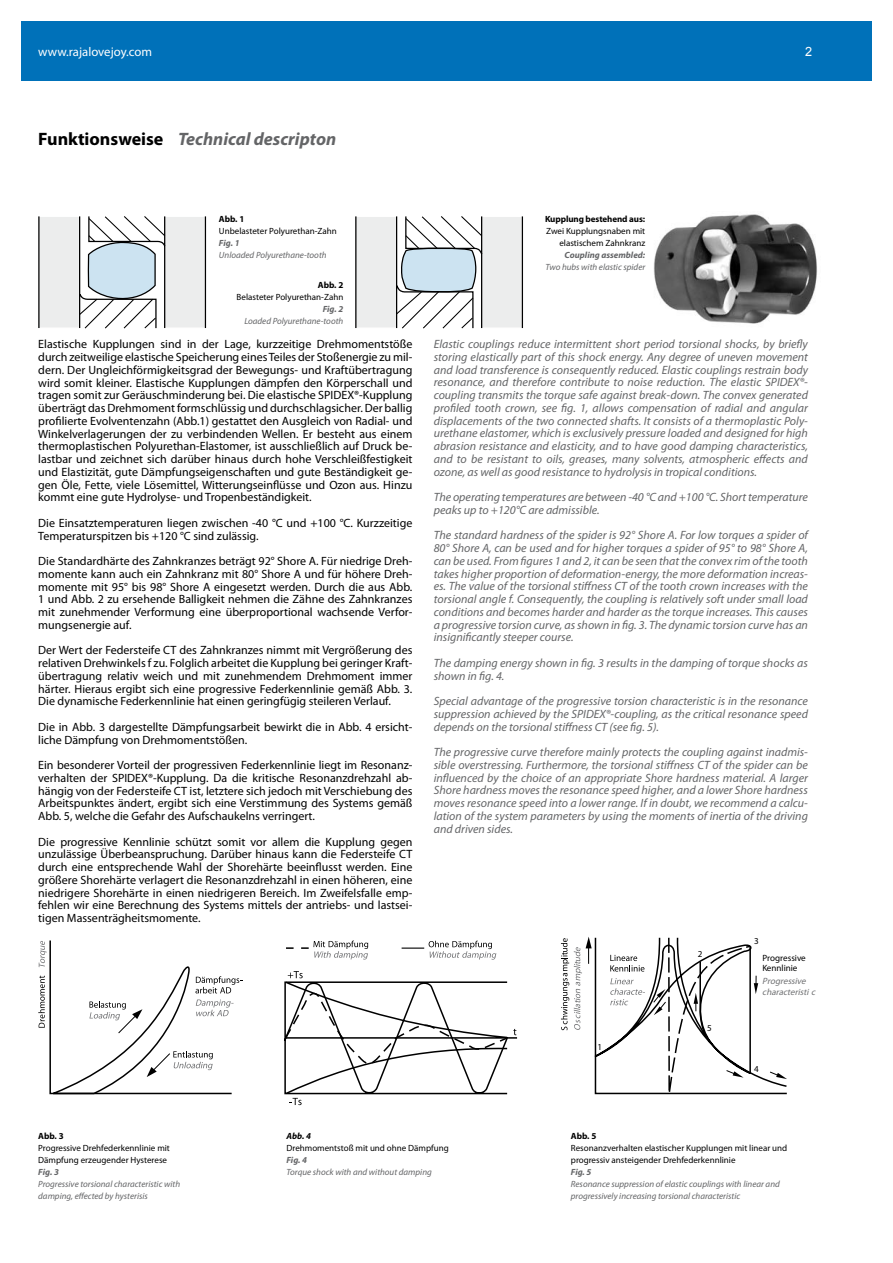
<style>
.page{position:relative;width:893px;height:1263px;background:#fff}
.page>*{position:absolute;margin:0;border:0;box-sizing:border-box;transform-origin:0 0}
.t1{font:italic 700 18px "Myriad Pro";color:#646567}
.t2{font:12.75px "Myriad Pro";color:#fff}
.t3{font:12.75px "Arial";color:#fff}
.t4{font:12px/12.8px "Myriad Pro";color:#000;text-align:justify}
.t5{font:italic 12px/12.8px "Myriad Pro";color:#646567;text-align:justify}
.t6{font:9.15px/10.5px "Helvetica";color:#000}
.t7{font:italic 9.15px/10.5px "Helvetica";color:#707173}
.t8{font:9px/12px "Myriad Pro";color:#000}
.t9{font:italic 9px/12px "Myriad Pro";color:#646567}
.t10{font:italic 700 9px "Myriad Pro";color:#646567}
.t11{font:700 9px "Myriad Pro";letter-spacing:-.01em;color:#000}
.t12{font:italic 700 9px "Myriad Pro";color:#000}
.s1{font-style:normal;color:#000}
</style>
<div class="page">
<div style="left:21px;top:21px;width:851px;height:60px;background:#0071b9"></div>
<img style="left:653px;top:214px;width:164px;height:110px">
<svg style="left:38px;top:216px;width:169px;height:113px"></svg>
<hr style="left:402px;top:947px;width:22px;height:2px;background:#000">
<svg style="left:429px;top:941px;width:67px;height:18px"></svg>
<svg style="left:286px;top:940px;width:82px;height:19px"></svg>
<svg style="left:284px;top:971px;width:234px;height:134px"></svg>
<svg style="left:38px;top:940px;width:204px;height:155px"></svg>
<svg style="left:561px;top:937px;width:226px;height:158px"></svg>
<svg style="left:355px;top:216px;width:168px;height:113px"></svg>
<p class="t2" style="left:38px;top:44px;width:115px">www.rajalovejoy.com</p>
<p class="t3" style="left:805px;top:43px;width:9px">2</p>
<h1 class="t1" style="left:38px;top:128px;width:299px"><span class="s1">Funktionsweise</span> Technical descripton</h1>
<p class="t11" style="left:219px;top:213px;width:27px">Abb. 1</p>
<p class="t8" style="left:219px;top:225px;width:119px">Unbelasteter Polyurethan-Zahn</p>
<p class="t10" style="left:219px;top:237px;width:22px">Fig. 1</p>
<p class="t9" style="left:219px;top:249px;width:109px">Unloaded Polyurethane-tooth</p>
<p class="t11" style="left:318px;top:279px;width:27px">Abb. 2</p>
<p class="t8" style="left:237px;top:291px;width:108px">Belasteter Polyurethan-Zahn</p>
<p class="t10" style="left:323px;top:303px;width:22px">Fig. 2</p>
<p class="t9" style="left:244px;top:315px;width:100px">Loaded Polyurethane-tooth</p>
<p class="t4" style="left:38px;top:338px;width:376px">Elastische Kupplungen sind in der Lage, kurzzeitige Drehmomentstöße durch zeitweilige elastische Speicherung eines Teiles der Stoßenergie zu mil&shy;dern. Der Ungleichförmigkeitsgrad der Bewegungs- und Kraftübertragung wird somit kleiner. Elastische Kupplungen dämpfen den Körperschall und tragen somit zur Geräuschminderung bei. Die elastische SPIDEX®-Kupplung überträgt das Drehmoment formschlüssig und durchschlagsicher. Der ballig profilierte Evolventenzahn (Abb.1) gestattet den Ausgleich von Radial- und Winkelverlagerungen der zu verbindenden Wellen. Er besteht aus einem thermoplastischen Polyurethan-Elastomer, ist ausschließlich auf Druck be&shy;lastbar und zeichnet sich darüber hinaus durch hohe Verschleißfestigkeit und Elastizität, gute Dämpfungseigenschaften und gute Beständigkeit ge&shy;gen Öle, Fette, viele Lösemittel, Witterungseinflüsse und Ozon aus. Hinzu kommt eine gute Hydrolyse- und Tropenbeständigkeit.</p>
<p class="t4" style="left:38px;top:516px;width:376px">Die Einsatztemperaturen liegen zwischen -40 °C und +100 °C. Kurzzeitige<br>Temperaturspitzen bis +120 °C sind zulässig.</p>
<p class="t4" style="left:38px;top:554px;width:376px">Die Standardhärte des Zahnkranzes beträgt 92° Shore A. Für niedrige Dreh&shy;momente kann auch ein Zahnkranz mit 80° Shore A und für höhere Dreh&shy;momente mit 95° bis 98° Shore A eingesetzt werden. Durch die aus Abb.<br>1 und Abb. 2 zu ersehende Balligkeit nehmen die Zähne des Zahnkranzes mit zunehmender Verformung eine überproportional wachsende Verfor&shy;mungsenergie auf.</p>
<p class="t4" style="left:38px;top:644px;width:376px">Der Wert der Federsteife CT des Zahnkranzes nimmt mit Vergrößerung des relativen Drehwinkels f zu. Folglich arbeitet die Kupplung bei geringer Kraft&shy;übertragung relativ weich und mit zunehmendem Drehmoment immer härter. Hieraus ergibt sich eine progressive Federkennlinie gemäß Abb. 3.<br>Die dynamische Federkennlinie hat einen geringfügig steileren Verlauf.</p>
<p class="t4" style="left:38px;top:720px;width:376px">Die in Abb. 3 dargestellte Dämpfungsarbeit bewirkt die in Abb. 4 ersicht&shy;liche Dämpfung von Drehmomentstößen.</p>
<p class="t4" style="left:38px;top:758px;width:376px">Ein besonderer Vorteil der progressiven Federkennlinie liegt im Resonanz&shy;verhalten der SPIDEX®-Kupplung. Da die kritische Resonanzdrehzahl ab&shy;hängig von der Federsteife CT ist, letztere sich jedoch mit Verschiebung des Arbeitspunktes ändert, ergibt sich eine Verstimmung des Systems gemäß Abb. 5, welche die Gefahr des Aufschaukelns verringert.</p>
<p class="t4" style="left:38px;top:835px;width:376px">Die progressive Kennlinie schützt somit vor allem die Kupplung gegen unzulässige Überbeanspruchung. Darüber hinaus kann die Federsteife CT durch eine entsprechende Wahl der Shorehärte beeinflusst werden. Eine größere Shorehärte verlagert die Resonanzdrehzahl in einen höheren, eine niedrigere Shorehärte in einen niedrigeren Bereich. Im Zweifelsfalle emp&shy;fehlen wir eine Berechnung des Systems mittels der antriebs- und lastsei&shy;tigen Massenträgheitsmomente.</p>
<p class="t11" style="left:545px;top:213px;width:102px">Kupplung bestehend aus:</p>
<p class="t8" style="left:546px;top:225px;width:101px;text-align:right">Zwei Kupplungsnaben mit elastischem Zahnkranz</p>
<p class="t10" style="left:565px;top:249px;width:82px">Coupling assembled:</p>
<p class="t9" style="left:545px;top:261px;width:101px">Two hubs with elastic spider</p>
<p class="t5" style="left:434px;top:338px;width:376px">Elastic couplings reduce intermittent short period torsional shocks, by briefly storing elastically part of this shock energy. Any degree of uneven movement and load transference is consequently reduced. Elastic couplings restrain body resonance, and therefore contribute to noise reduction. The elastic SPIDEX®- coupling transmits the torque safe against break-down. The convex generated profiled tooth crown, see fig. 1, allows compensation of radial and angular displacements of the two connected shafts. It consists of a thermoplastic Poly&shy;urethane elastomer, which is exclusively pressure loaded and designed for high abrasion resistance and elasticity, and to have good damping characteristics, and to be resistant to oils, greases, many solvents, atmospheric effects and ozone, as well as good resistance to hydrolysis in tropical conditions.</p>
<p class="t5" style="left:434px;top:491px;width:376px">The operating temperatures are between -40 °C and +100 °C. Short temperature peaks up to +120°C are admissible.</p>
<p class="t5" style="left:434px;top:529px;width:376px">The standard hardness of the spider is 92° Shore A. For low torques a spider of 80° Shore A, can be used and for higher torques a spider of 95° to 98° Shore A, can be used. From figures 1 and 2, it can be seen that the convex rim of the tooth takes higher proportion of deformation-energy, the more deformation increas&shy;es. The value of the torsional stiffness CT of the tooth crown increases with the torsional angle f. Consequently, the coupling is relatively soft under small load conditions and becomes harder and harder as the torque increases. This causes a progressive torsion curve, as shown in fig. 3. The dynamic torsion curve has an insignificantly steeper course.</p>
<p class="t5" style="left:434px;top:656px;width:376px">The damping energy shown in fig. 3 results in the damping of torque shocks as shown in fig. 4.</p>
<p class="t5" style="left:434px;top:694px;width:376px">Special advantage of the progressive torsion characteristic is in the resonance suppression achieved by the SPIDEX®-coupling, as the critical resonance speed depends on the torsional stiffness CT (see fig. 5).</p>
<p class="t5" style="left:434px;top:745px;width:376px">The progressive curve therefore mainly protects the coupling against inadmis&shy;sible overstressing. Furthermore, the torsional stiffness CT of the spider can be influenced by the choice of an appropriate Shore hardness material. A larger Shore hardness moves the resonance speed higher, and a lower Shore hardness moves resonance speed into a lower range. If in doubt, we recommend a calcu&shy;lation of the system parameters by using the moments of inertia of the driving and driven sides.</p>
<p class="t6" style="left:597px;top:1042px;width:6px">1</p>
<p class="t6" style="left:698px;top:948px;width:6px">2</p>
<p class="t6" style="left:707px;top:1022px;width:6px">5</p>
<p class="t6" style="left:754px;top:936px;width:6px">3</p>
<p class="t6" style="left:762px;top:952px;width:45px">Progressive<br>Kennlinie</p>
<p class="t7" style="left:762px;top:976px;width:57px">Progressive characteristi c</p>
<p class="t6" style="left:754px;top:1063px;width:6px">4</p>
<p class="t11" style="left:38px;top:1130px;width:27px">Abb. 3</p>
<p class="t8" style="left:38px;top:1142px;width:133px">Progressive Drehfederkennlinie mit<br>Dämpfung erzeugender Hysterese</p>
<p class="t10" style="left:38px;top:1166px;width:22px">Fig. 3</p>
<p class="t9" style="left:38px;top:1178px;width:143px">Progressive torsional characteristic with damping, effected by hysterisis</p>
<p class="t12" style="left:286px;top:1130px;width:26px">Abb. 4</p>
<p class="t8" style="left:286px;top:1141px;width:164px">Drehmomentstoß mit und ohne Dämpfung</p>
<p class="t10" style="left:286px;top:1154px;width:22px">Fig. 4</p>
<p class="t9" style="left:286px;top:1165px;width:147px">Torque shock with and without damping</p>
<p class="t11" style="left:571px;top:1130px;width:27px">Abb. 5</p>
<p class="t8" style="left:571px;top:1142px;width:218px">Resonanzverhalten elastischer Kupplungen mit linear und progressiv ansteigender Drehfederkennlinie</p>
<p class="t10" style="left:571px;top:1166px;width:22px">Fig. 5</p>
<p class="t9" style="left:571px;top:1178px;width:210px">Resonance suppression of elastic couplings with linear and progressively increasing torsional characteristic</p>
</div>
